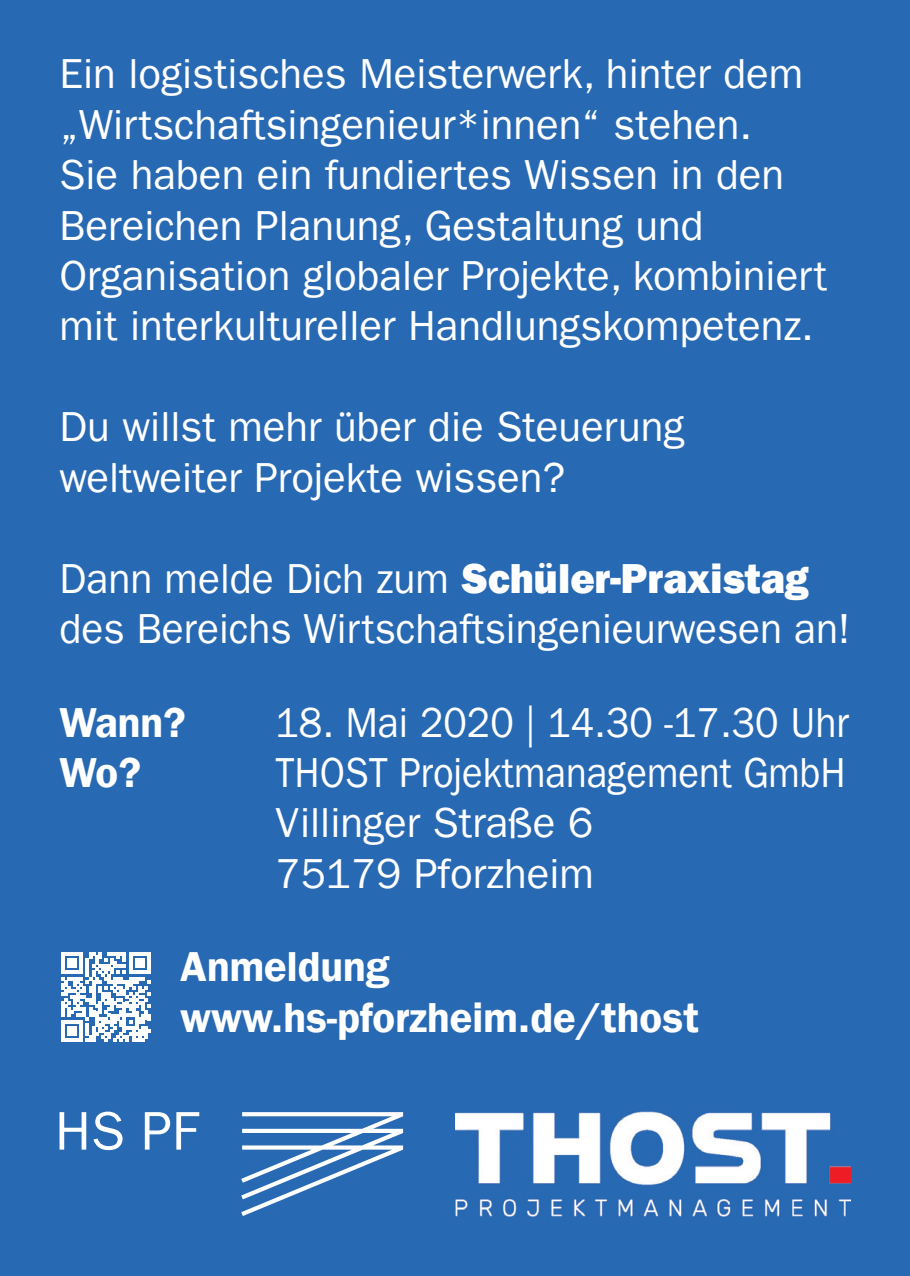
<style>
.page{position:relative;width:910px;height:1276px;background:#2869b3}
.page>*{position:absolute;margin:0;border:0;box-sizing:border-box;transform-origin:0 0}
.t1{font:42px/50.4px "Franklin Gothic LT Pro";color:#fff}
.t2{font:42px/50.4px "Franklin Gothic LT Pro";color:#fff;scale:.91 1}
.t3{font:42px/50.4px "Franklin Gothic LT Pro Dm";color:#fff}
.t4{font:42px "Franklin Gothic LT Pro";color:#fff;scale:.93 1}
.s1{font-weight:800}
</style>
<div class="page">
<img style="left:456px;top:1111px;width:394px;height:105px">
<svg style="left:241px;top:1112px;width:162px;height:104px"></svg>
<svg style="left:60px;top:1111px;width:139px;height:39px"></svg>
<svg style="left:61px;top:952px;width:90px;height:89px"></svg>
<p class="t1" style="left:60px;top:49px;width:769px">Ein logistisches Meisterwerk, hinter dem „Wirtschaftsingenieur*innen“ stehen.<br>Sie haben ein fundiertes Wissen in den Bereichen Planung, Gestaltung und Organisation globaler Projekte, kombiniert mit interkultureller Handlungskompetenz.</p>
<p class="t1" style="left:60px;top:402px;width:626px">Du willst mehr über die Steuerung weltweiter Projekte wissen?</p>
<p class="t1" style="left:60px;top:553px;width:792px">Dann melde Dich zum <span class="s1">Schüler-Praxistag </span>des Bereichs Wirtschaftsingenieurwesen an!</p>
<p class="t3" style="left:60px;top:697px;width:128px">Wann?</p>
<p class="t4" style="left:276px;top:698px;width:618px">18. Mai 2020 | 14.30 -17.30 Uhr</p>
<p class="t3" style="left:60px;top:747px;width:83px">Wo?</p>
<p class="t2" style="left:275px;top:748px;width:628px">THOST Projektmanagement GmbH<br>Villinger Straße 6<br>75179 Pforzheim</p>
<p class="t3" style="left:180px;top:942px;width:521px">Anmeldung www.hs-pforzheim.de/thost</p>
</div>
